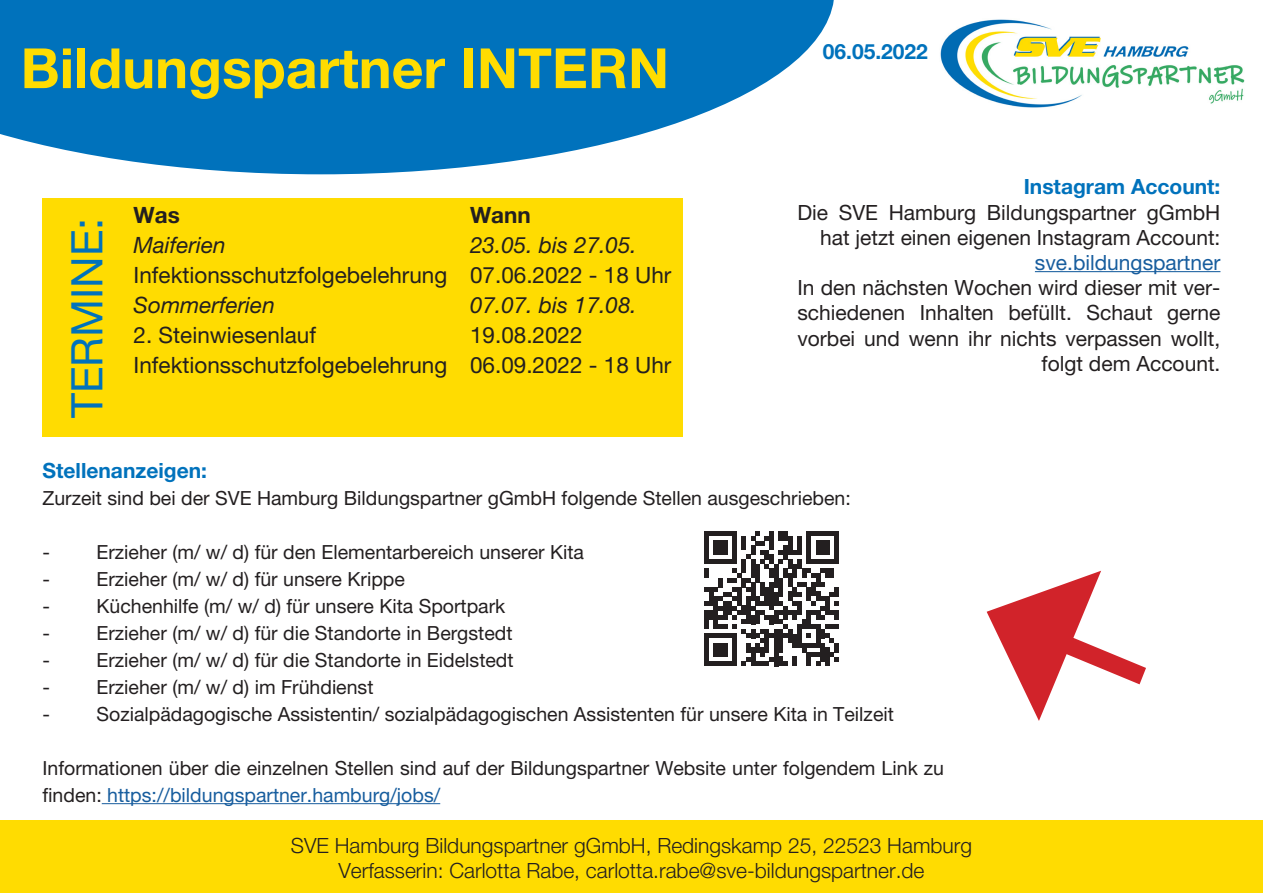
<style>
.page{position:relative;width:1263px;height:893px;background:#fff}
.page>*{position:absolute;margin:0;border:0;box-sizing:border-box;transform-origin:0 0}
.t1{font:55.5px "Helvetica Neue LT 75 Bd";color:#ffdc01}
.t2{font:43.5px "Helvetica Neue LT 55 Rm";color:#0072bc}
.t3{font:22.5px "Helvetica Neue LT 55 Rm";color:#231f20}
.t4{font:22.5px "Helvetica Neue LT 56 It";color:#231f20}
.t5{font:22.5px "Helvetica Neue LT 75 Bd";color:#231f20}
.t6{font:21px/25.2px "Helvetica Neue LT 55 Rm";color:#231f20;text-align:right}
.t7{font:21px "Helvetica Neue LT 45 Lt";color:#231f20}
.t8{font:21px "Helvetica Neue LT 75 Bd";color:#0072bc}
.t9{font:21px "Helvetica Neue LT 55 Rm";color:#175d9e}
.t10{font:19.5px/27px "Helvetica Neue LT 55 Rm";color:#231f20}
.s1{color:#175d9e}
</style>
<div class="page">
<svg style="left:0;top:0;width:834px;height:174px;fill:#0072bc"></svg>
<img style="left:940px;top:19px;width:305px;height:89px">
<div style="left:0;top:821px;width:1263px;height:72px;background:#ffdc01"></div>
<hr style="left:102px;top:803px;width:338px;height:1px;background:#175d9e">
<div style="left:43px;top:199px;width:640px;height:238px;background:#ffdc01"></div>
<svg style="left:704px;top:531px;width:135px;height:135px"></svg>
<hr style="left:1035px;top:271px;width:185px;height:1px;background:#175d9e">
<p class="t1" style="left:21px;top:33px;width:650px">Bildungspartner INTERN</p>
<p class="t2" style="left:60px;top:418px;width:202px;rotate:-90deg">TERMINE:</p>
<p class="t5" style="left:134px;top:201px;width:48px">Was</p>
<p class="t5" style="left:470px;top:201px;width:62px">Wann</p>
<p class="t4" style="left:134px;top:231px;width:94px">Maiferien</p>
<p class="t4" style="left:470px;top:231px;width:168px">23.05. bis 27.05.</p>
<p class="t3" style="left:134px;top:261px;width:315px">Infektionsschutzfolgebelehrung</p>
<p class="t3" style="left:470px;top:261px;width:203px">07.06.2022 - 18 Uhr</p>
<p class="t4" style="left:134px;top:291px;width:143px">Sommerferien</p>
<p class="t4" style="left:470px;top:291px;width:168px">07.07. bis 17.08.</p>
<p class="t3" style="left:134px;top:321px;width:184px">2. Steinwiesenlauf</p>
<p class="t3" style="left:470px;top:321px;width:114px">19.08.2022</p>
<p class="t3" style="left:134px;top:351px;width:315px">Infektionsschutzfolgebelehrung</p>
<p class="t3" style="left:470px;top:351px;width:203px">06.09.2022 - 18 Uhr</p>
<p class="t8" style="left:823px;top:39px;width:107px">06.05.2022</p>
<p class="t8" style="left:1024px;top:174px;width:198px">Instagram Account:</p>
<p class="t6" style="left:797px;top:199px;width:425px">Die SVE Hamburg Bildungspartner gGmbH hat jetzt einen eigenen Instagram Account:</p>
<p class="t9" style="left:1035px;top:250px;width:187px">sve.bildungspartner</p>
<p class="t6" style="left:797px;top:275px;width:425px">In den nächsten Wochen wird dieser mit ver&shy;schiedenen Inhalten befüllt. Schaut gerne vorbei und wenn ihr nichts verpassen wollt, folgt dem Account.</p>
<p class="t8" style="left:43px;top:457px;width:166px">Stellenanzeigen:</p>
<p class="t10" style="left:43px;top:484px;width:810px">Zurzeit sind bei der SVE Hamburg Bildungspartner gGmbH folgende Stellen ausgeschrieben:</p>
<p class="t10" style="left:43px;top:538px;width:543px">- Erzieher (m/ w/ d) für den Elementarbereich unserer Kita</p>
<p class="t10" style="left:43px;top:565px;width:364px">- Erzieher (m/ w/ d) für unsere Krippe</p>
<p class="t10" style="left:43px;top:592px;width:464px">- Küchenhilfe (m/ w/ d) für unsere Kita Sportpark</p>
<p class="t10" style="left:43px;top:619px;width:471px">- Erzieher (m/ w/ d) für die Standorte in Bergstedt</p>
<p class="t10" style="left:43px;top:646px;width:473px">- Erzieher (m/ w/ d) für die Standorte in Eidelstedt</p>
<p class="t10" style="left:43px;top:673px;width:332px">- Erzieher (m/ w/ d) im Frühdienst</p>
<p class="t10" style="left:43px;top:700px;width:853px">- Sozialpädagogische Assistentin/ sozialpädagogischen Assistenten für unsere Kita in Teilzeit</p>
<p class="t10" style="left:43px;top:754px;width:903px">Informationen über die einzelnen Stellen sind auf der Bildungspartner Website unter folgendem Link zu finden: <span class="s1">https://bildungspartner.hamburg/jobs/</span></p>
<p class="t7" style="left:291px;top:832px;width:683px">SVE Hamburg Bildungspartner gGmbH, Redingskamp 25, 22523 Hamburg</p>
<p class="t7" style="left:338px;top:857px;width:587px">Verfasserin: Carlotta Rabe, carlotta.rabe@sve-bildungspartner.de</p>
</div>
